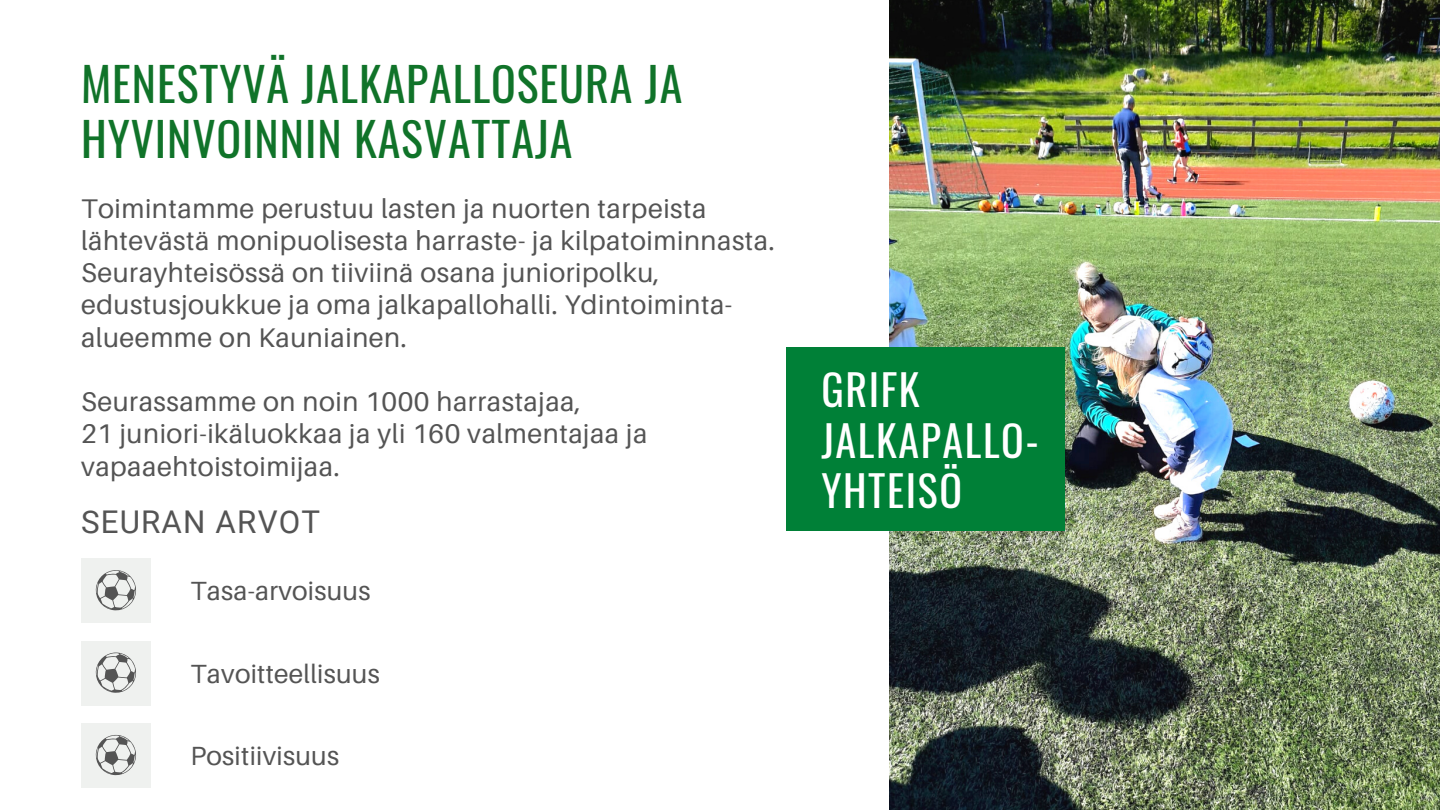
<style>
.page{position:relative;width:1440px;height:810px;background:#fff}
.page>*{position:absolute;margin:0;border:0;box-sizing:border-box;transform-origin:0 0}
.t1{font:46px/54.8px "Oswald";letter-spacing:.02em;color:#107329}
.t2{font:42px/50.2px "Oswald";letter-spacing:.04em;color:#fff}
.t3{font:31.3px "Roboto";letter-spacing:.035em;color:#545454}
.t4{font:27px/32.2px "Aileron";letter-spacing:.02em;color:#545454}
.t5{font:26.3px "Aileron";letter-spacing:.01em;color:#545454}
</style>
<div class="page">
<img style="left:890px;top:0;width:550px;height:810px">
<div style="left:81px;top:559px;width:70px;height:64px;background:#eff1ef"></div>
<div style="left:81px;top:641px;width:70px;height:65px;background:#eff1ef"></div>
<div style="left:81px;top:723px;width:70px;height:65px;background:#eff1ef"></div>
<div style="left:786px;top:347px;width:279px;height:184px;background:#008037"></div>
<svg style="left:95px;top:570px;width:41px;height:41px"></svg>
<svg style="left:95px;top:652px;width:41px;height:41px"></svg>
<svg style="left:95px;top:735px;width:41px;height:41px"></svg>
<p class="t1" style="left:81px;top:55px;width:603px">MENESTYVÄ JALKAPALLOSEURA JA<br>HYVINVOINNIN KASVATTAJA</p>
<p class="t4" style="left:81px;top:192px;width:695px">Toimintamme perustuu lasten ja nuorten tarpeista lähtevästä monipuolisesta harraste- ja kilpatoiminnasta.<br>Seurayhteisössä on tiiviinä osana junioripolku, edustusjoukkue ja oma jalkapallohalli. Ydintoiminta&shy;alueemme on Kauniainen.</p>
<p class="t4" style="left:81px;top:385px;width:502px">Seurassamme on noin 1000 harrastajaa,</p>
<p class="t4" style="left:81px;top:417px;width:568px">21 juniori-ikäluokkaa ja yli 160 valmentajaa ja vapaaehtoistoimijaa.</p>
<p class="t3" style="left:81px;top:504px;width:241px">SEURAN ARVOT</p>
<p class="t5" style="left:191px;top:575px;width:181px">Tasa-arvoisuus</p>
<p class="t5" style="left:191px;top:657px;width:191px">Tavoitteellisuus</p>
<p class="t5" style="left:191px;top:739px;width:150px">Positiivisuus</p>
<p class="t2" style="left:821px;top:363px;width:219px">GRIFK<br>JALKAPALLO-<br>YHTEISÖ</p>
</div>
